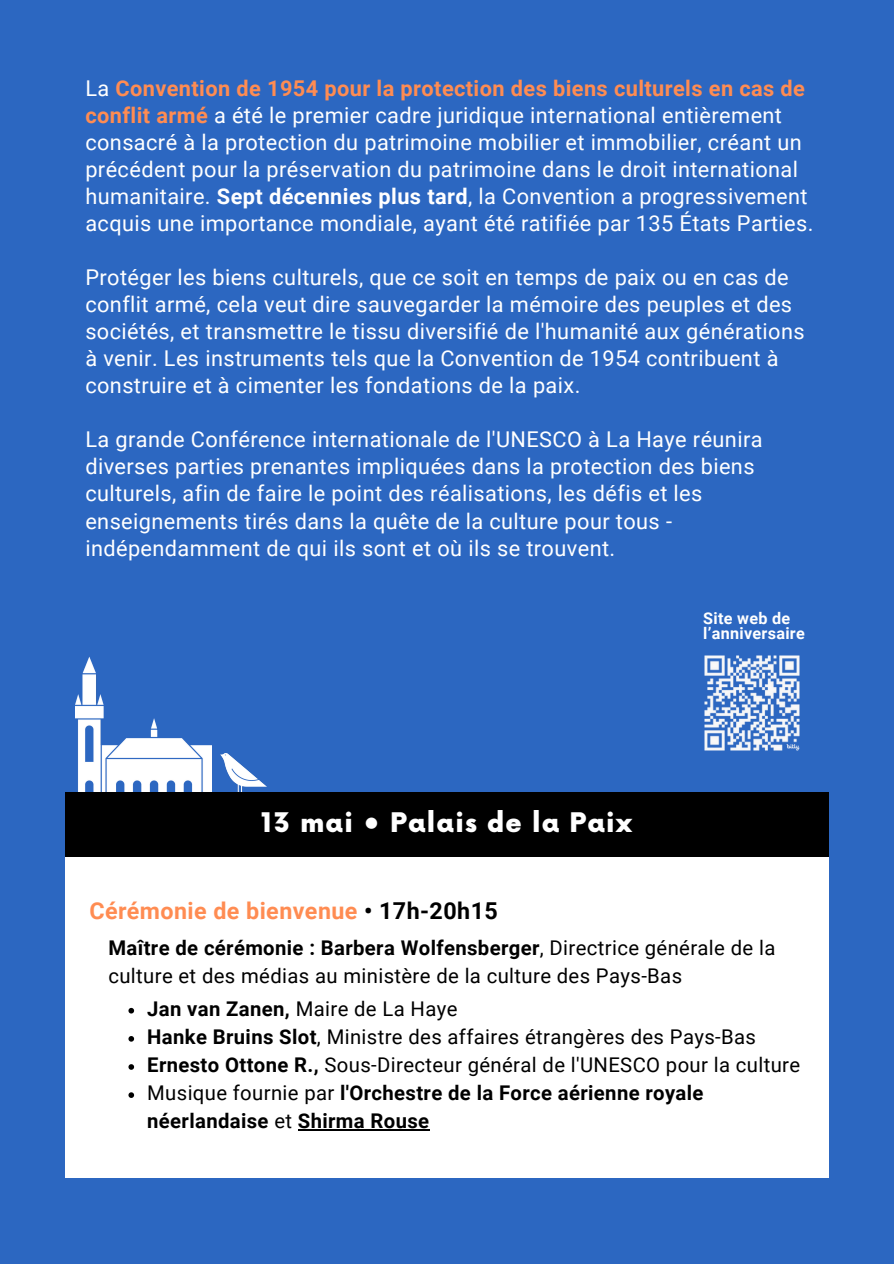
<style>
.page{position:relative;width:894px;height:1264px;background:#fff}
.page>*{position:absolute;margin:0;border:0;box-sizing:border-box;transform-origin:0 0}
.t1{font:900 26.25px "Now";letter-spacing:.045em;color:#fff}
.t2{font:700 23.25px "Roboto";letter-spacing:.02em;color:#ff8c52}
.t3{font:21.75px/27px "Roboto";letter-spacing:.02em;color:#fff}
.t4{font:20.25px/28.2px "Roboto";letter-spacing:.02em;color:#000}
.t5{font:700 20.25px/28.2px "Roboto";letter-spacing:.02em;color:#000}
.t6{font:700 16.2px/15.3px "Roboto";letter-spacing:.02em;color:#fff}
.s1{font-weight:700;color:#ff8c52}
.s2{font-weight:700}
.s3{color:#000}
.s4{font-weight:400}
</style>
<div class="page">
<div style="left:0;top:0;width:893px;height:1263px;background:#2c67c1"></div>
<div style="left:65px;top:856px;width:762px;height:321px;background:#fff"></div>
<img style="left:220px;top:753px;width:46px;height:39px">
<img style="left:76px;top:656px;width:136px;height:136px">
<div style="left:65px;top:792px;width:763px;height:64px;background:#000"></div>
<img style="left:704px;top:655px;width:96px;height:96px">
<svg style="left:128px;top:1007px;width:6px;height:6px"></svg>
<svg style="left:128px;top:1036px;width:6px;height:5px"></svg>
<svg style="left:128px;top:1064px;width:6px;height:5px"></svg>
<svg style="left:128px;top:1092px;width:6px;height:5px"></svg>
<hr style="left:298px;top:1129px;width:131px;height:1px;background:#000">
<p class="t3" style="left:85px;top:75px;width:729px">La <span class="s1">Convention de 1954 pour la protection des biens culturels en cas de conflit armé</span> a été le premier cadre juridique international entièrement consacré à la protection du patrimoine mobilier et immobilier, créant un précédent pour la préservation du patrimoine dans le droit international humanitaire. <span class="s2">Sept décennies plus tard</span>, la Convention a progressivement acquis une importance mondiale, ayant été ratifiée par 135 États Parties.</p>
<p class="t3" style="left:85px;top:264px;width:720px">Protéger les biens culturels, que ce soit en temps de paix ou en cas de conflit armé, cela veut dire sauvegarder la mémoire des peuples et des sociétés, et transmettre le tissu diversifié de l'humanité aux générations à venir. Les instruments tels que la Convention de 1954 contribuent à construire et à cimenter les fondations de la paix.</p>
<p class="t3" style="left:85px;top:426px;width:678px">La grande Conférence internationale de l'UNESCO à La Haye réunira diverses parties prenantes impliquées dans la protection des biens culturels, afin de faire le point des réalisations, les défis et les enseignements tirés dans la quête de la culture pour tous - indépendamment de qui ils sont et où ils se trouvent.</p>
<h3 class="t1" style="left:261px;top:808px;width:372px">13 mai • Palais de la Paix</h3>
<p class="t6" style="left:703px;top:611px;width:103px">Site web de l’anniversaire</p>
<p class="t2" style="left:89px;top:897px;width:410px">Cérémonie de bienvenue <span class="s3">• 17h-20h15</span></p>
<p class="t4" style="left:108px;top:934px;width:668px"><span class="s2">Maître de cérémonie : Barbera Wolfensberger</span>, Directrice générale de la culture et des médias au ministère de la culture des Pays-Bas</p>
<h1 class="t4" style="left:147px;top:994px;width:311px"><span class="s2">Jan van Zanen,</span> Maire de La Haye</h1>
<h2 class="t4" style="left:147px;top:1022px;width:610px"><span class="s2">Hanke Bruins Slot</span>, Ministre des affaires étrangères des Pays-Bas</h2>
<h4 class="t4" style="left:147px;top:1051px;width:654px"><span class="s2">Ernesto Ottone R.,</span> Sous-Directeur général de l'UNESCO pour la culture</h4>
<p class="t5" style="left:147px;top:1079px;width:557px"><span class="s4">Musique fournie par</span> l'Orchestre de la Force aérienne royale néerlandaise <span class="s4">et</span> Shirma Rouse</p>
</div>
